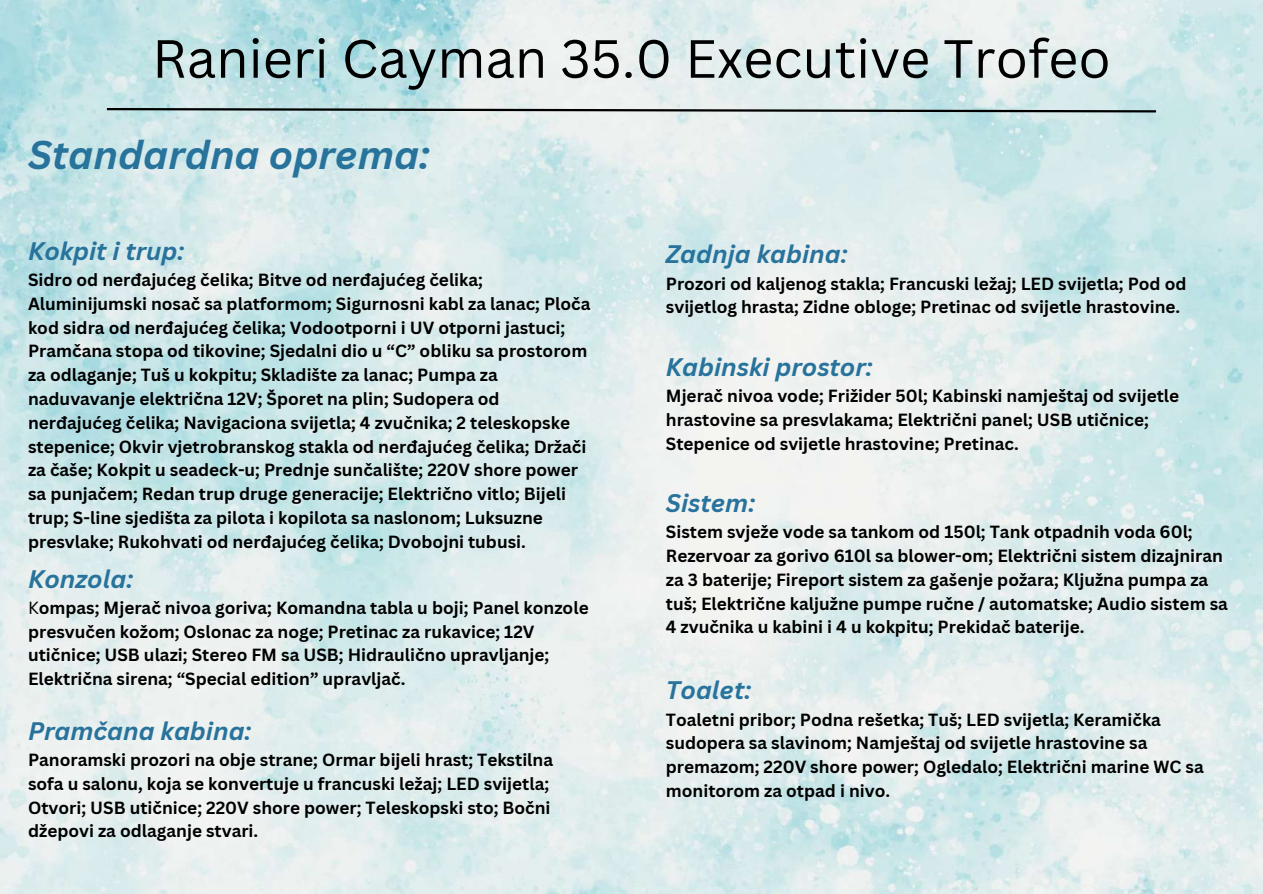
<style>
.page{position:relative;width:1263px;height:894px;background:#fff}
.page>*{position:absolute;margin:0;border:0;box-sizing:border-box;transform-origin:0 0}
.t1{font:52.5px "Canva Sans";color:#000}
.t2{font:italic 700 39px "Canva Sans";color:#28739c}
.t3{font:italic 700 24.75px "Canva Sans";color:#28739c}
.t4{font:700 17.1px/23.9px "Canva Sans";color:#000}
.s1{font-weight:400}
</style>
<div class="page">
<img style="left:0;top:0;width:1263px;height:893px">
<svg style="left:105px;top:107px;width:1053px;height:7px;background:#919e9f"></svg>
<h1 class="t1" style="left:152px;top:22px;width:960px">Ranieri Cayman 35.0 Executive Trofeo</h1>
<h2 class="t2" style="left:28px;top:128px;width:403px">Standardna oprema:</h2>
<h3 class="t3" style="left:28px;top:233px;width:158px">Kokpit i trup:</h3>
<p class="t4" style="left:28px;top:267px;width:564px">Sidro od nerđajućeg čelika; Bitve od nerđajućeg čelika; Aluminijumski nosač sa platformom; Sigurnosni kabl za lanac; Ploča kod sidra od nerđajućeg čelika; Vodootporni i UV otporni jastuci; Pramčana stopa od tikovine; Sjedalni dio u “C” obliku sa prostorom za odlaganje; Tuš u kokpitu; Skladište za lanac; Pumpa za naduvavanje električna 12V; Šporet na plin; Sudopera od nerđajućeg čelika; Navigaciona svijetla; 4 zvučnika; 2 teleskopske stepenice; Okvir vjetrobranskog stakla od nerđajućeg čelika; Držači za čaše; Kokpit u seadeck-u; Prednje sunčalište; 220V shore power sa punjačem; Redan trup druge generacije; Električno vitlo; Bijeli trup; S-line sjedišta za pilota i kopilota sa naslonom; Luksuzne presvlake; Rukohvati od nerđajućeg čelika; Dvobojni tubusi.</p>
<h3 class="t3" style="left:28px;top:561px;width:107px">Konzola:</h3>
<p class="t4" style="left:28px;top:595px;width:562px"><span class="s1">K</span>ompas; Mjerač nivoa goriva; Komandna tabla u boji; Panel konzole presvučen kožom; Oslonac za noge; Pretinac za rukavice; 12V utičnice; USB ulazi; Stereo FM sa USB; Hidraulično upravljanje; Električna sirena; “Special edition” upravljač.</p>
<h3 class="t3" style="left:28px;top:713px;width:225px">Pramčana kabina:</h3>
<p class="t4" style="left:28px;top:747px;width:527px">Panoramski prozori na obje strane; Ormar bijeli hrast; Tekstilna sofa u salonu, koja se konvertuje u francuski ležaj; LED svijetla; Otvori; USB utičnice; 220V shore power; Teleskopski sto; Bočni džepovi za odlaganje stvari.</p>
<h3 class="t3" style="left:666px;top:237px;width:183px">Zadnja kabina:</h3>
<p class="t4" style="left:666px;top:271px;width:522px">Prozori od kaljenog stakla; Francuski ležaj; LED svijetla; Pod od svijetlog hrasta; Zidne obloge; Pretinac od svijetle hrastovine.</p>
<h3 class="t3" style="left:666px;top:349px;width:208px">Kabinski prostor:</h3>
<p class="t4" style="left:666px;top:383px;width:515px">Mjerač nivoa vode; Frižider 50l; Kabinski namještaj od svijetle hrastovine sa presvlakama; Električni panel; USB utičnice;<br>Stepenice od svijetle hrastovine; Pretinac.</p>
<h3 class="t3" style="left:666px;top:485px;width:91px">Sistem:</h3>
<p class="t4" style="left:666px;top:519px;width:563px">Sistem svježe vode sa tankom od 150l; Tank otpadnih voda 60l; Rezervoar za gorivo 610l sa blower-om; Električni sistem dizajniran za 3 baterije; Fireport sistem za gašenje požara; Kljužna pumpa za tuš; Električne kaljužne pumpe ručne / automatske; Audio sistem sa 4 zvučnika u kabini i 4 u kokpitu; Prekidač baterije.</p>
<h3 class="t3" style="left:666px;top:672px;width:87px">Toalet:</h3>
<p class="t4" style="left:666px;top:706px;width:539px">Toaletni pribor; Podna rešetka; Tuš; LED svijetla; Keramička sudopera sa slavinom; Namještaj od svijetle hrastovine sa premazom; 220V shore power; Ogledalo; Električni marine WC sa monitorom za otpad i nivo.</p>
</div>
